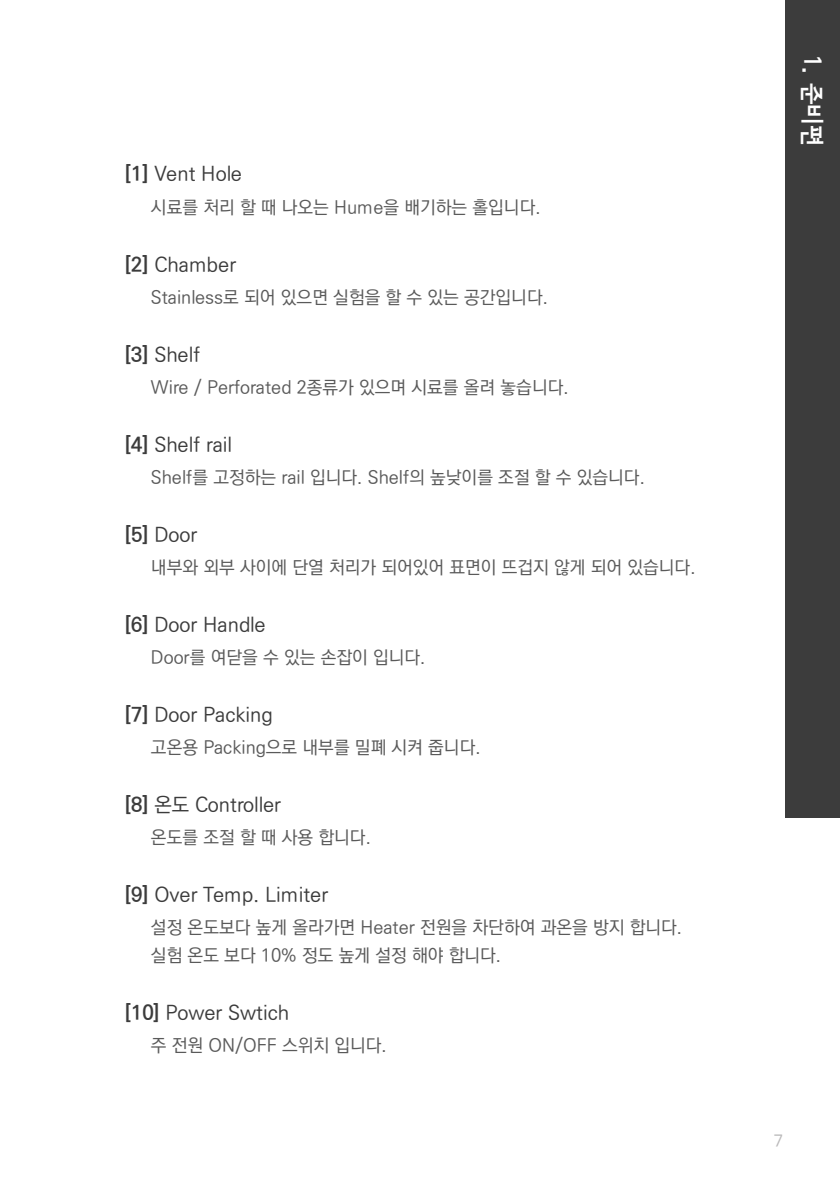
<style>
.page{position:relative;width:840px;height:1191px;background:#fff}
.page>*{position:absolute;margin:0;border:0;box-sizing:border-box;transform-origin:0 0}
.t1{font:24px "Seoul Namsan EB";color:#fff}
.t2{font:500 20px "Ko Pub Dotum";color:#3c3c3c}
.t3{font:500 18px/28px "Ko Pub Dotum";color:#5a5a5a}
.t4{font:16px "Nanum Barun Gothic";color:#b9b8b9}
.s1{font-weight:700}
</style>
<div class="page">
<div style="left:784px;top:0;width:55px;height:817px;background:#3c3c3c"></div>
<p class="t2" style="left:125px;top:164px;width:119px"><span class="s1">[1]</span> Vent Hole</p>
<p class="t3" style="left:151px;top:194px;width:391px">시료를 처리 할 때 나오는 Hume을 배기하는 홀입니다.</p>
<p class="t2" style="left:125px;top:254px;width:113px"><span class="s1">[2]</span> Chamber</p>
<p class="t3" style="left:151px;top:284px;width:398px">Stainless로 되어 있으면 실험을 할 수 있는 공간입니다.</p>
<p class="t2" style="left:125px;top:344px;width:77px"><span class="s1">[3]</span> Shelf</p>
<p class="t3" style="left:151px;top:374px;width:419px">Wire / Perforated 2종류가 있으며 시료를 올려 놓습니다.</p>
<p class="t2" style="left:125px;top:434px;width:109px"><span class="s1">[4]</span> Shelf rail</p>
<p class="t3" style="left:151px;top:464px;width:495px">Shelf를 고정하는 rail 입니다. Shelf의 높낮이를 조절 할 수 있습니다.</p>
<p class="t2" style="left:125px;top:524px;width:74px"><span class="s1">[5]</span> Door</p>
<p class="t3" style="left:151px;top:554px;width:546px">내부와 외부 사이에 단열 처리가 되어있어 표면이 뜨겁지 않게 되어 있습니다.</p>
<p class="t2" style="left:125px;top:614px;width:142px"><span class="s1">[6]</span> Door Handle</p>
<p class="t3" style="left:151px;top:644px;width:276px">Door를 여닫을 수 있는 손잡이 입니다.</p>
<p class="t2" style="left:125px;top:704px;width:149px"><span class="s1">[7]</span> Door Packing</p>
<p class="t3" style="left:151px;top:734px;width:331px">고온용 Packing으로 내부를 밀폐 시켜 줍니다.</p>
<p class="t2" style="left:125px;top:794px;width:158px"><span class="s1">[8]</span> 온도 Controller</p>
<p class="t3" style="left:151px;top:824px;width:221px">온도를 조절 할 때 사용 합니다.</p>
<p class="t2" style="left:125px;top:884px;width:205px"><span class="s1">[9]</span> Over Temp. Limiter</p>
<p class="t3" style="left:151px;top:914px;width:532px">설정 온도보다 높게 올라가면 Heater 전원을 차단하여 과온을 방지 합니다. 실험 온도 보다 10% 정도 높게 설정 해야 합니다.</p>
<p class="t2" style="left:125px;top:1002px;width:166px"><span class="s1">[10]</span> Power Swtich</p>
<p class="t3" style="left:151px;top:1032px;width:237px">주 전원 ON/OFF 스위치 입니다.</p>
<h1 class="t1" style="left:825px;top:55px;width:91px;rotate:90deg">1. 준비편</h1>
<p class="t4" style="left:773px;top:1132px;width:11px">7</p>
</div>
